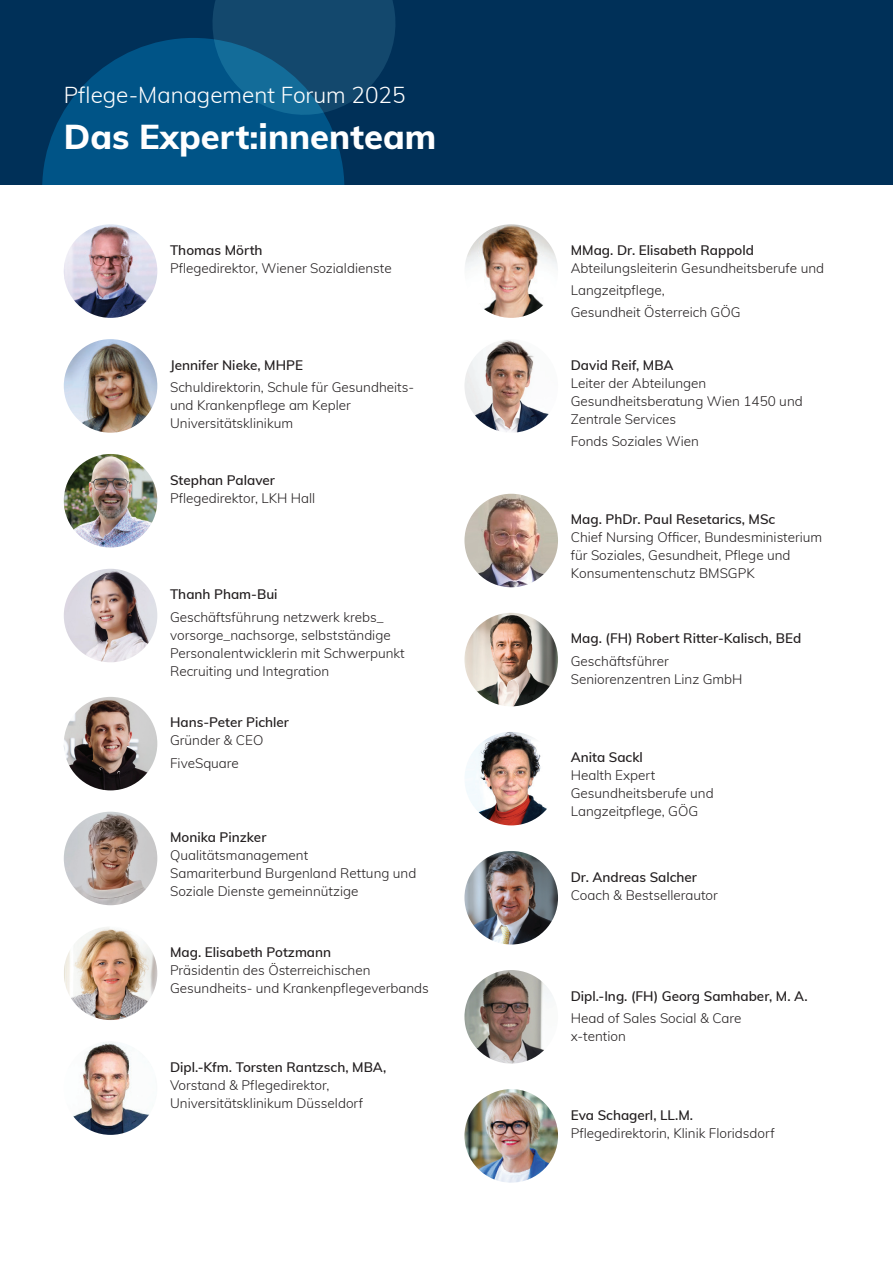
<style>
.page{position:relative;width:893px;height:1263px;background:#fff}
.page>*{position:absolute;margin:0;border:0;box-sizing:border-box;transform-origin:0 0}
.t1{font:800 34.5px "Muli";color:#fff}
.t2{font:300 22.5px "Muli";color:#fff}
.t3{font:300 13.5px/18px "Muli";color:#231f20}
.t4{font:600 13.5px "Muli";color:#231f20}
</style>
<div class="page">
<div style="left:0;top:0;width:893px;height:185px;background:#003058"></div>
<svg style="left:42px;top:0;width:353px;height:185px"></svg>
<img style="left:64px;top:224px;width:93px;height:94px;border-radius:47px">
<img style="left:64px;top:339px;width:93px;height:94px;border-radius:47px">
<img style="left:64px;top:454px;width:93px;height:93px;border-radius:47px">
<img style="left:64px;top:569px;width:93px;height:93px;border-radius:47px">
<img style="left:64px;top:697px;width:93px;height:93px;border-radius:47px">
<img style="left:64px;top:812px;width:93px;height:93px;border-radius:47px">
<img style="left:64px;top:926px;width:93px;height:94px;border-radius:47px">
<img style="left:64px;top:1041px;width:93px;height:94px;border-radius:47px">
<img style="left:464px;top:224px;width:94px;height:94px;border-radius:47px">
<img style="left:464px;top:339px;width:94px;height:94px;border-radius:47px">
<img style="left:464px;top:494px;width:94px;height:93px;border-radius:47px">
<img style="left:464px;top:613px;width:94px;height:93px;border-radius:47px">
<img style="left:464px;top:732px;width:94px;height:93px;border-radius:47px">
<img style="left:464px;top:851px;width:94px;height:93px;border-radius:47px">
<img style="left:464px;top:970px;width:94px;height:93px;border-radius:47px">
<img style="left:464px;top:1089px;width:94px;height:94px;border-radius:47px">
<h2 class="t2" style="left:64px;top:79px;width:343px">Pflege-Management Forum 2025</h2>
<h1 class="t1" style="left:64px;top:111px;width:374px">Das Expert:innenteam</h1>
<p class="t4" style="left:170px;top:240px;width:94px">Thomas Mörth</p>
<p class="t3" style="left:170px;top:258px;width:223px">Pflegedirektor, Wiener Sozialdienste</p>
<p class="t4" style="left:170px;top:355px;width:134px">Jennifer Nieke, MHPE</p>
<p class="t3" style="left:170px;top:377px;width:246px">Schuldirektorin, Schule für Gesundheits&shy;und Krankenpflege am Kepler<br>Universitätsklinikum</p>
<p class="t4" style="left:170px;top:470px;width:106px">Stephan Palaver</p>
<p class="t3" style="left:170px;top:488px;width:147px">Pflegedirektor, LKH Hall</p>
<p class="t4" style="left:170px;top:585px;width:109px">Thanh Pham-Bui</p>
<p class="t3" style="left:170px;top:607px;width:236px">Geschäftsführung netzwerk krebs_ vorsorge_nachsorge, selbstständige Personalentwicklerin mit Schwerpunkt Recruiting und Integration</p>
<p class="t4" style="left:170px;top:713px;width:120px">Hans-Peter Pichler</p>
<p class="t3" style="left:170px;top:729px;width:95px;line-height:22.2px">Gründer &amp; CEO<br>FiveSquare</p>
<p class="t4" style="left:170px;top:827px;width:98px">Monika Pinzker</p>
<p class="t3" style="left:170px;top:846px;width:248px">Qualitätsmanagement<br>Samariterbund Burgenland Rettung und<br>Soziale Dienste gemeinnützige</p>
<p class="t4" style="left:170px;top:942px;width:163px">Mag. Elisabeth Potzmann</p>
<p class="t3" style="left:170px;top:960px;width:260px">Präsidentin des Österreichischen<br>Gesundheits- und Krankenpflegeverbands</p>
<p class="t4" style="left:170px;top:1057px;width:218px">Dipl.-Kfm. Torsten Rantzsch, M BA,</p>
<p class="t3" style="left:170px;top:1075px;width:195px">Vorstand &amp; Pflegedirektor,<br>Universitätsklinikum Düsseldorf</p>
<p class="t4" style="left:571px;top:240px;width:185px">MMag. Dr. Elisabeth Rappold</p>
<p class="t3" style="left:571px;top:256px;width:255px;line-height:22.2px">Abteilungsleiterin Gesundheitsberufe und<br>Langzeitpflege,<br>Gesundheit Österreich GÖG</p>
<p class="t4" style="left:571px;top:355px;width:104px">David Reif, MBA</p>
<p class="t3" style="left:571px;top:373px;width:233px">Leiter der Abteilungen<br>Gesundheitsberatung Wien 1450 und<br>Zentrale Services</p>
<p class="t3" style="left:571px;top:431px;width:130px">Fonds Soziales Wien</p>
<p class="t4" style="left:571px;top:510px;width:206px">Mag. PhDr. Paul Resetarics, MSc</p>
<p class="t3" style="left:571px;top:528px;width:253px">Chief Nursing Officer, Bundesministerium für Soziales, Gesundheit, Pflege und<br>Konsumentenschutz BMSGPK</p>
<p class="t4" style="left:571px;top:629px;width:232px">Mag. (FH) Robert Ritter-Kalisch, BEd</p>
<p class="t3" style="left:571px;top:651px;width:173px">Geschäftsführer<br>Seniorenzentren Linz GmbH</p>
<p class="t4" style="left:571px;top:748px;width:74px">Anita Sackl</p>
<p class="t3" style="left:571px;top:766px;width:144px">Health Expert<br>Gesundheitsberufe und<br>Langzeitpflege, GÖG</p>
<p class="t4" style="left:571px;top:867px;width:128px">Dr. Andreas Salcher</p>
<p class="t3" style="left:571px;top:885px;width:149px">Coach &amp; Bestsellerautor</p>
<p class="t4" style="left:571px;top:986px;width:238px">Dipl.-Ing. (FH) Georg Samhaber, M. A.</p>
<p class="t3" style="left:571px;top:1008px;width:172px">Head of Sales Social &amp; Care x-tention</p>
<p class="t4" style="left:571px;top:1105px;width:124px">Eva Schagerl, LL.M.</p>
<p class="t3" style="left:571px;top:1123px;width:205px">Pflegedirektorin, Klinik Floridsdorf</p>
</div>
